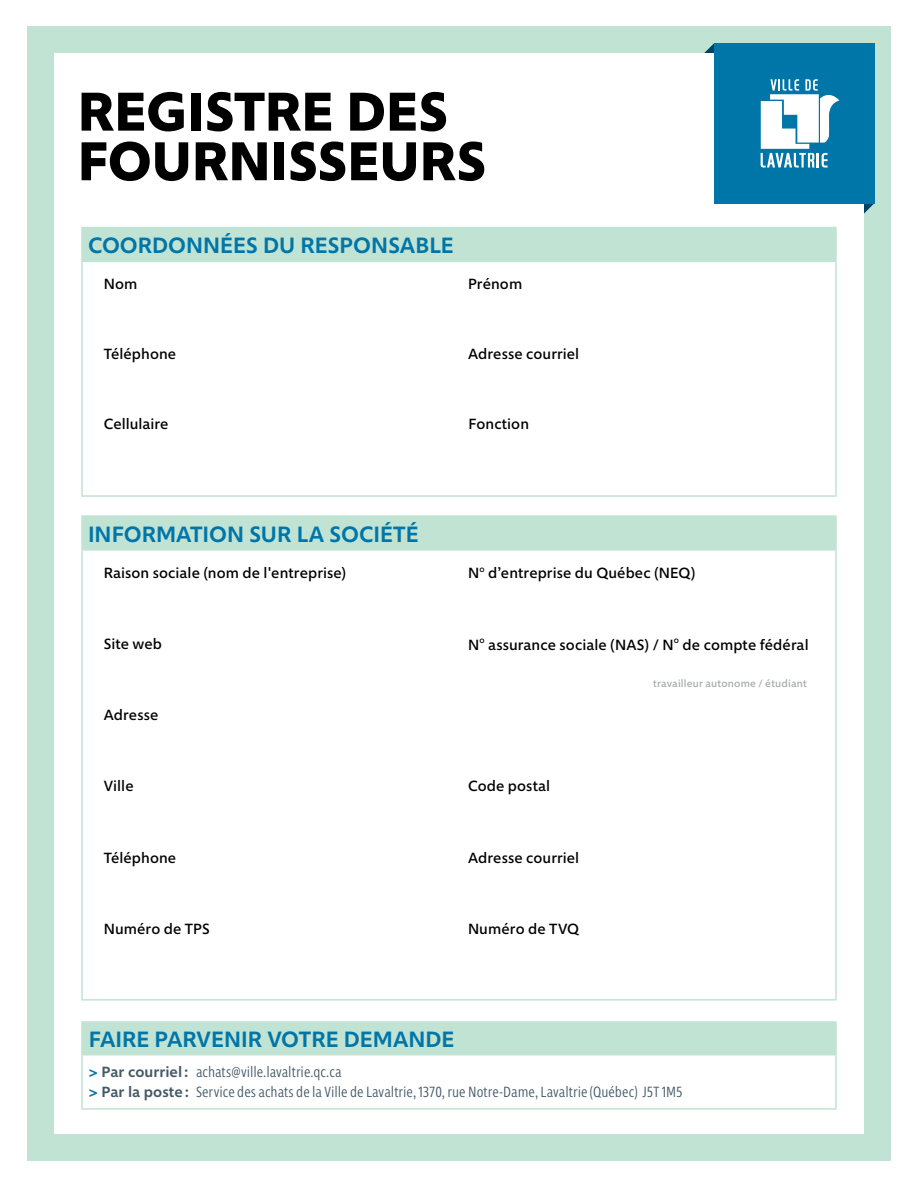
<style>
.page{position:relative;width:918px;height:1188px;background:#fff}
.page>*{position:absolute;margin:0;border:0;box-sizing:border-box;transform-origin:0 0}
.t1{font:700 55.5px/49.7px "Morandi";letter-spacing:-.005em;color:#000}
.t2{font:600 22.5px "Morandi";color:#0075a8}
.t3{font:500 15px "Morandi";letter-spacing:.005em;color:#000}
.t4{font:300 condensed 15px/20.2px "Morandi";color:#435967}
.t5{font:500 10.5px "Morandi";letter-spacing:.02em;color:#a7a9ac}
.s1{font-weight:600;font-stretch:normal;color:#0075a8}
.s2{font-weight:600;font-stretch:normal}
</style>
<div class="page">
<div style="left:27px;top:26px;width:864px;height:1135px;background:#c1e3d3"></div>
<svg style="left:704px;top:43px;width:10px;height:10px"></svg>
<svg style="left:864px;top:203px;width:10px;height:11px"></svg>
<div style="left:54px;top:53px;width:810px;height:1081px;background:#fff"></div>
<div style="left:82px;top:228px;width:754px;height:33px;background:#c1e3d3"></div>
<hr style="left:81px;top:261px;width:756px;height:1px;background:#c1e3d3">
<hr style="left:81px;top:227px;width:756px;height:1px;background:#c1e3d3">
<hr style="left:81px;top:228px;width:2px;height:33px;background:#c1e3d3">
<hr style="left:835px;top:228px;width:2px;height:33px;background:#c1e3d3">
<hr style="left:81px;top:262px;width:2px;height:233px;background:#c1e3d3">
<hr style="left:835px;top:262px;width:2px;height:233px;background:#c1e3d3">
<hr style="left:81px;top:495px;width:756px;height:2px;background:#c1e3d3">
<div style="left:82px;top:516px;width:754px;height:34px;background:#c1e3d3"></div>
<hr style="left:81px;top:549px;width:756px;height:2px;background:#c1e3d3">
<hr style="left:81px;top:515px;width:756px;height:2px;background:#c1e3d3">
<hr style="left:81px;top:517px;width:2px;height:32px;background:#c1e3d3">
<hr style="left:835px;top:517px;width:2px;height:32px;background:#c1e3d3">
<hr style="left:81px;top:551px;width:2px;height:448px;background:#c1e3d3">
<hr style="left:835px;top:551px;width:2px;height:448px;background:#c1e3d3">
<hr style="left:81px;top:999px;width:756px;height:2px;background:#c1e3d3">
<div style="left:714px;top:43px;width:160px;height:160px;background:#0075a8"></div>
<svg style="left:761px;top:79px;width:78px;height:89px"></svg>
<div style="left:82px;top:1022px;width:754px;height:33px;background:#c1e3d3"></div>
<hr style="left:81px;top:1023px;width:2px;height:31px;background:#c1e3d3">
<hr style="left:81px;top:1021px;width:756px;height:2px;background:#c1e3d3">
<hr style="left:835px;top:1023px;width:2px;height:31px;background:#c1e3d3">
<hr style="left:81px;top:1055px;width:2px;height:53px;background:#c1e3d3">
<hr style="left:81px;top:1054px;width:756px;height:1px;background:#c1e3d3">
<hr style="left:835px;top:1055px;width:2px;height:53px;background:#c1e3d3">
<hr style="left:81px;top:1108px;width:756px;height:2px;background:#c1e3d3">
<h1 class="t1" style="left:78px;top:82px;width:410px">REGISTRE DES<br>FOURNISSEURS</h1>
<h2 class="t2" style="left:88px;top:228px;width:367px">COORDONNÉES DU RESPONSABLE</h2>
<p class="t3" style="left:104px;top:273px;width:35px">Nom</p>
<p class="t3" style="left:468px;top:273px;width:56px">Prénom</p>
<p class="t3" style="left:104px;top:343px;width:74px">Téléphone</p>
<p class="t3" style="left:468px;top:343px;width:113px">Adresse courriel</p>
<p class="t3" style="left:104px;top:413px;width:66px">Cellulaire</p>
<p class="t3" style="left:468px;top:413px;width:62px">Fonction</p>
<h2 class="t2" style="left:88px;top:517px;width:332px">INFORMATION SUR LA SOCIÉTÉ</h2>
<p class="t3" style="left:104px;top:561px;width:244px">Raison sociale (nom de l'entreprise)</p>
<p class="t3" style="left:468px;top:561px;width:229px">N<sup>o</sup> d’entreprise du Québec (NEQ)</p>
<p class="t3" style="left:104px;top:633px;width:60px">Site web</p>
<p class="t3" style="left:468px;top:633px;width:342px">N<sup>o</sup> assurance sociale (NAS) / N<sup>o</sup> de compte fédéral</p>
<p class="t5" style="left:653px;top:676px;width:155px">travailleur autonome / étudiant</p>
<p class="t3" style="left:104px;top:704px;width:56px">Adresse</p>
<p class="t3" style="left:104px;top:775px;width:32px">Ville</p>
<p class="t3" style="left:468px;top:775px;width:84px">Code postal</p>
<p class="t3" style="left:104px;top:846px;width:74px">Téléphone</p>
<p class="t3" style="left:468px;top:846px;width:113px">Adresse courriel</p>
<p class="t3" style="left:104px;top:917px;width:108px">Numéro de TPS</p>
<p class="t3" style="left:468px;top:917px;width:113px">Numéro de TVQ</p>
<h2 class="t2" style="left:89px;top:1022px;width:367px">FAIRE PARVENIR VOTRE DEMANDE</h2>
<p class="t4" style="left:88px;top:1060px;width:596px"><span class="s1">&gt;</span> <span class="s2">Par courriel:</span> achats@ville.lavaltrie.qc.ca<br><span class="s1">&gt;</span> <span class="s2">Par la poste:</span> Service des achats de la Ville de Lavaltrie, 1370, rue Notre-Dame, Lavaltrie (Québec) J5T 1M5</p>
</div>
